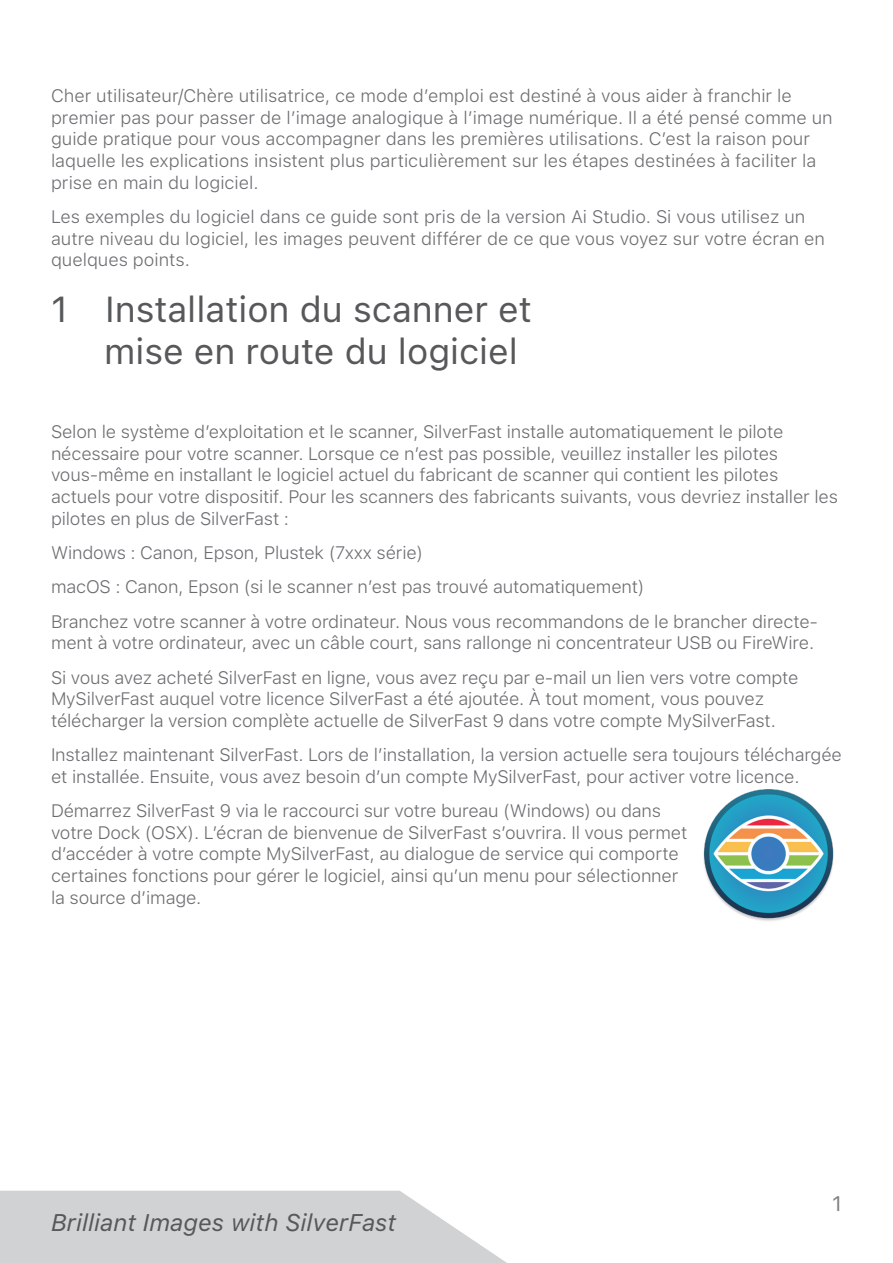
<style>
.page{position:relative;width:893px;height:1263px;background:#fff}
.page>*{position:absolute;margin:0;border:0;box-sizing:border-box;transform-origin:0 0}
.Überschrift{font:36px/41.8px "SF Pro Text";color:#57585a}
.t1{font:italic 24px "SF Pro Text";color:#57585a}
.t2{font:21px "SF Pro Text";color:#808285}
.Text{font:300 18px/21.6px "SF Pro Text";letter-spacing:-.01em;color:#6c6d70}
</style>
<div class="page">
<img style="left:703px;top:789px;width:131px;height:132px">
<svg style="left:0;top:1191px;width:507px;height:72px;background:#d5d6d8"></svg>
<p class="Text" style="left:51px;top:85px;width:783px">Cher utilisateur/Chère utilisatrice, ce mode d’emploi est destiné à vous aider à franchir le premier pas pour passer de l’image analogique à l’image numérique. Il a été pensé comme un guide pratique pour vous accompagner dans les premières utilisations. C’est la raison pour laquelle les explications insistent plus particulièrement sur les étapes destinées à faciliter la prise en main du logiciel.</p>
<p class="Text" style="left:51px;top:206px;width:775px">Les exemples du logiciel dans ce guide sont pris de la version Ai Studio. Si vous utilisez un autre niveau du logiciel, les images peuvent différer de ce que vous voyez sur votre écran en quelques points.</p>
<p class="Überschrift" style="left:104px;top:289px;width:429px;text-indent:-53px">1 Installation du scanner et mise en route du logiciel</p>
<p class="Text" style="left:51px;top:421px;width:788px">Selon le système d’exploitation et le scanner, SilverFast installe automatiquement le pilote nécessaire pour votre scanner. Lorsque ce n’est pas possible, veuillez installer les pilotes vous-même en installant le logiciel actuel du fabricant de scanner qui contient les pilotes actuels pour votre dispositif. Pour les scanners des fabricants suivants, vous devriez installer les pilotes en plus de SilverFast :</p>
<p class="Text" style="left:51px;top:542px;width:374px">Windows : Canon, Epson, Plustek (7xxx série)</p>
<p class="Text" style="left:51px;top:576px;width:595px">macOS : Canon, Epson (si le scanner n’est pas trouvé automatiquement)</p>
<p class="Text" style="left:51px;top:611px;width:769px">Branchez votre scanner à votre ordinateur. Nous vous recommandons de le brancher directe&shy;ment à votre ordinateur, avec un câble court, sans rallonge ni concentrateur USB ou FireWire.</p>
<p class="Text" style="left:51px;top:666px;width:749px">Si vous avez acheté SilverFast en ligne, vous avez reçu par e-mail un lien vers votre compte<br>MySilverFast auquel votre licence SilverFast a été ajoutée. À tout moment, vous pouvez télécharger la version complète actuelle de SilverFast 9 dans votre compte MySilverFast.</p>
<p class="Text" style="left:51px;top:744px;width:792px">Installez maintenant SilverFast. Lors de l’installation, la version actuelle sera toujours téléchargée et installée. Ensuite, vous avez besoin d’un compte MySilverFast, pour activer votre licence.</p>
<p class="Text" style="left:51px;top:800px;width:638px">Démarrez SilverFast 9 via le raccourci sur votre bureau (Windows) ou dans votre Dock (OSX). L’écran de bienvenue de SilverFast s’ouvrira. Il vous permet d’accéder à votre compte MySilverFast, au dialogue de service qui comporte certaines fonctions pour gérer le logiciel, ainsi qu’un menu pour sélectionner la source d’image.</p>
<h2 class="t1" style="left:51px;top:1208px;width:347px">Brilliant Images with SilverFast</h2>
<p class="t2" style="left:832px;top:1191px;width:11px">1</p>
</div>
